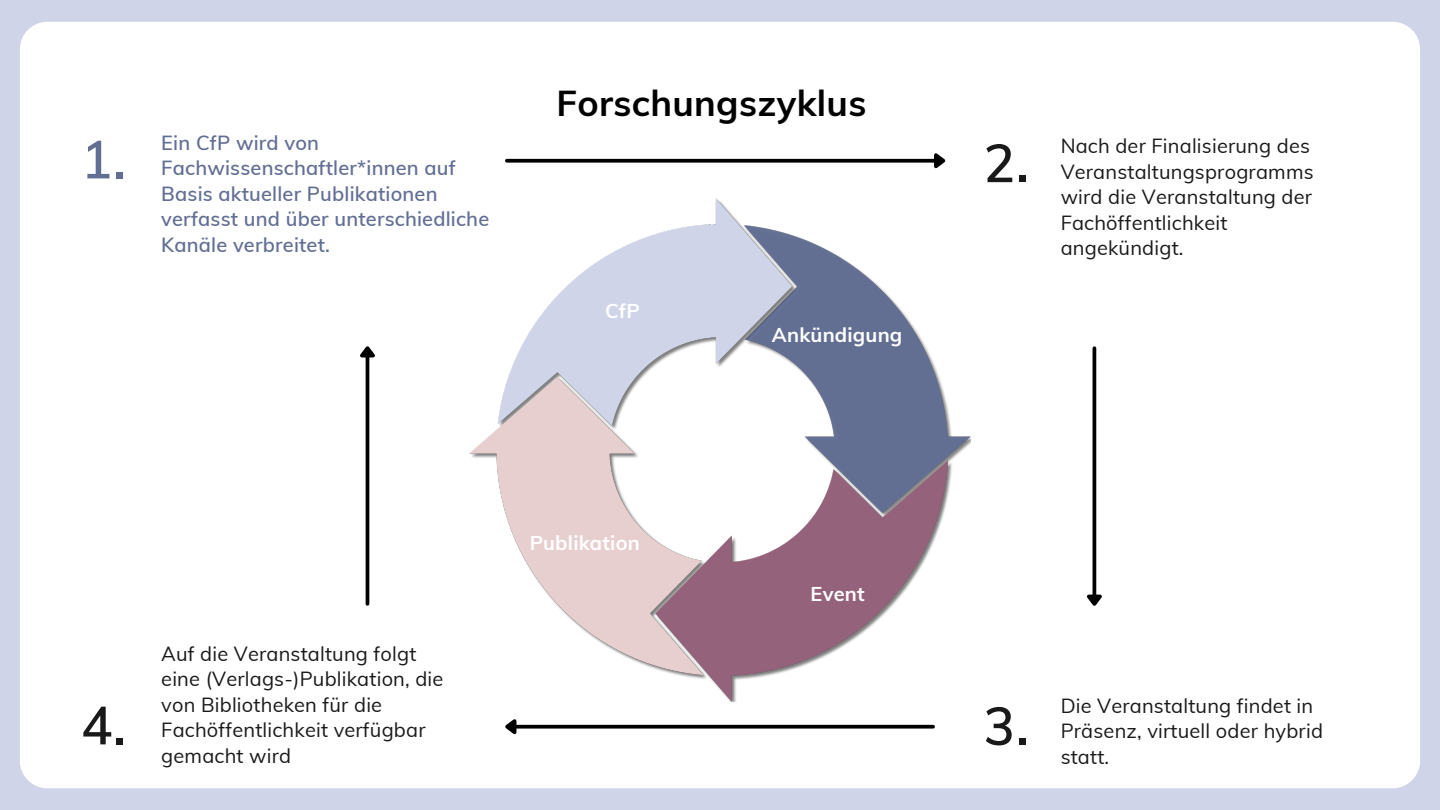
<style>
.page{position:relative;width:1440px;height:810px;background:#cfd4e8}
.page>*{position:absolute;margin:0;border:0;box-sizing:border-box;transform-origin:0 0}
.t1{font:600 53px "Muli";color:#191919}
.t2{font:600 53px "Muli";color:#626e94}
.t3{font:700 36px "Muli";letter-spacing:.01em;color:#000}
.t4{font:20px/25.5px "Muli";letter-spacing:.01em;color:#191919}
.t5{font:600 20px/25.5px "Muli";letter-spacing:.01em;color:#626e94}
.t6{font:700 20px "Muli";letter-spacing:.01em;color:#fff}
</style>
<div class="page">
<div style="left:20px;top:22px;width:1400px;height:766px;background:#fff;border-radius:27px"></div>
<img style="left:822px;top:247px;width:148px;height:190px">
<img style="left:520px;top:198px;width:302px;height:239px">
<img style="left:469px;top:348px;width:258px;height:309px">
<img style="left:626px;top:437px;width:344px;height:264px">
<svg style="left:507px;top:159px;width:424px;height:4px;fill:#000"></svg>
<svg style="left:931px;top:153px;width:15px;height:16px"></svg>
<hr style="left:1093px;top:348px;width:3px;height:247px;background:#000">
<svg style="left:1087px;top:591px;width:15px;height:15px"></svg>
<hr style="left:366px;top:357px;width:3px;height:247px;background:#000">
<svg style="left:360px;top:346px;width:15px;height:15px"></svg>
<svg style="left:520px;top:725px;width:413px;height:4px;fill:#000"></svg>
<svg style="left:505px;top:719px;width:15px;height:16px"></svg>
<h1 class="t2" style="left:81px;top:125px;width:47px">1.</h1>
<h2 class="t3" style="left:556px;top:80px;width:312px">Forschungszyklus</h2>
<p class="t5" style="left:161px;top:129px;width:329px">Ein CfP wird von<br>Fachwissenschaftler*innen auf<br>Basis aktueller Publikationen verfasst und über unterschiedliche<br>Kanäle verbreitet.</p>
<p class="t4" style="left:1061px;top:133px;width:255px">Nach der Finalisierung des<br>Veranstaltungsprogramms wird die Veranstaltung der<br>Fachöffentlichkeit angekündigt.</p>
<h1 class="t1" style="left:983px;top:129px;width:47px">2.</h1>
<p class="t6" style="left:605px;top:297px;width:36px">CfP</p>
<p class="t6" style="left:772px;top:321px;width:132px">Ankündigung</p>
<p class="t6" style="left:530px;top:530px;width:112px">Publikation</p>
<p class="t6" style="left:811px;top:581px;width:56px">Event</p>
<p class="t4" style="left:161px;top:641px;width:284px">Auf die Veranstaltung folgt eine (Verlags-)Publikation, die von Bibliotheken für die<br>Fachöffentlichkeit verfügbar gemacht wird</p>
<h1 class="t1" style="left:81px;top:691px;width:47px">4.</h1>
<h1 class="t1" style="left:983px;top:692px;width:47px">3.</h1>
<p class="t4" style="left:1061px;top:693px;width:264px">Die Veranstaltung findet in<br>Präsenz, virtuell oder hybrid statt.</p>
</div>
